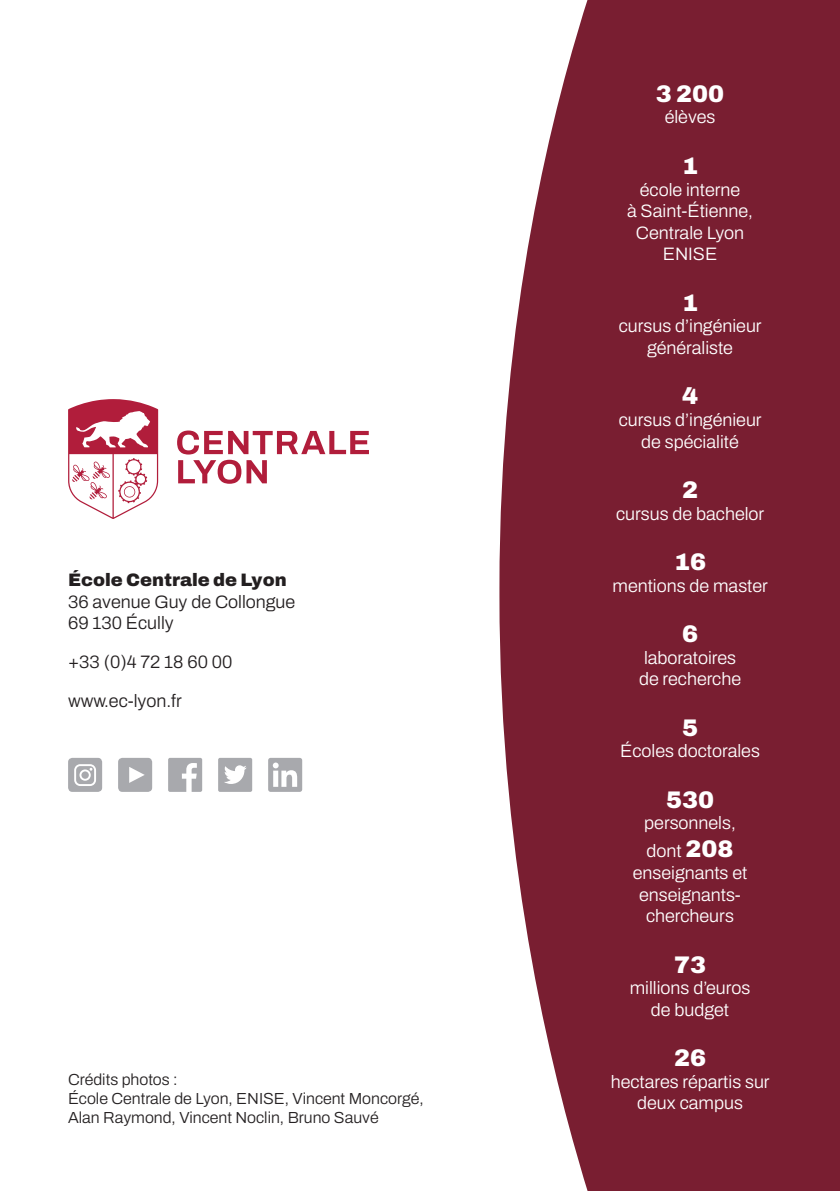
<style>
.page{position:relative;width:840px;height:1191px;background:#fff}
.page>*{position:absolute;margin:0;border:0;box-sizing:border-box;transform-origin:0 0}
.t1{font:600 24px "Archivo";color:#fff}
.t2{font:600 18px/21.6px "Archivo";color:#fff;text-align:center}
.t3{font:600 18px/21.6px "Archivo";color:#231f20}
.t4{font:600 16px/19.2px "Archivo";color:#252122}
.s1{font-size:24px}
</style>
<div class="page">
<svg style="left:499px;top:0;width:340px;height:1191px;fill:#791e31"></svg>
<svg style="left:268px;top:758px;width:34px;height:34px"></svg>
<svg style="left:218px;top:758px;width:34px;height:34px"></svg>
<svg style="left:168px;top:758px;width:34px;height:34px"></svg>
<svg style="left:118px;top:758px;width:34px;height:34px"></svg>
<div style="left:68px;top:758px;width:34px;height:34px;background:#a8a9ad;border-radius:4px"></div>
<svg style="left:74px;top:764px;width:22px;height:22px"></svg>
<svg style="left:177px;top:430px;width:192px;height:24px"></svg>
<svg style="left:178px;top:460px;width:89px;height:24px"></svg>
<svg style="left:68px;top:399px;width:90px;height:120px"></svg>
<p class="t3" style="left:68px;top:569px;width:228px">École Centrale de Lyon<br>36 avenue Guy de Collongue<br>69 130 Écully</p>
<p class="t3" style="left:68px;top:642px;width:166px;line-height:38.6px">+33 (0)4 72 18 60 00 www.ec-lyon.fr</p>
<p class="t4" style="left:68px;top:1069px;width:357px">Crédits photos :<br>École Centrale de Lyon, ENISE, Vincent Moncorgé,<br>Alan Raymond, Vincent Noclin, Bruno Sauvé</p>
<h1 class="t1" style="left:655px;top:76px;width:70px">3 200</h1>
<p class="t2" style="left:664px;top:106px;width:52px">élèves</p>
<h1 class="t1" style="left:681px;top:148px;width:18px">1</h1>
<p class="t2" style="left:626px;top:178px;width:127px">école interne<br>à Saint-Étienne,<br>Centrale Lyon<br>ENISE</p>
<h1 class="t1" style="left:681px;top:284px;width:18px">1</h1>
<p class="t2" style="left:618px;top:315px;width:144px">cursus d’ingénieur généraliste</p>
<h1 class="t1" style="left:681px;top:378px;width:18px">4</h1>
<p class="t2" style="left:618px;top:409px;width:144px">cursus d’ingénieur de spécialité</p>
<h1 class="t1" style="left:681px;top:472px;width:18px">2</h1>
<p class="t2" style="left:615px;top:502px;width:149px">cursus de bachelor</p>
<h1 class="t1" style="left:673px;top:544px;width:34px">16</h1>
<p class="t2" style="left:612px;top:574px;width:157px">mentions de master</p>
<h1 class="t1" style="left:681px;top:616px;width:18px">6</h1>
<p class="t2" style="left:638px;top:646px;width:103px;text-align:left">laboratoires de recherche</p>
<h1 class="t1" style="left:681px;top:709px;width:18px">5</h1>
<p class="t2" style="left:619px;top:740px;width:141px">Écoles doctorales</p>
<h1 class="t1" style="left:665px;top:781px;width:50px">530</h1>
<p class="t2" style="left:644px;top:809px;width:93px;line-height:28px;text-align:left">personnels, dont <span class="s1">208</span></p>
<p class="t2" style="left:632px;top:862px;width:116px">enseignants et enseignants&shy;chercheurs</p>
<h1 class="t1" style="left:673px;top:946px;width:34px">73</h1>
<p class="t2" style="left:629px;top:977px;width:122px">millions d’euros de budget</p>
<h1 class="t1" style="left:673px;top:1040px;width:34px">26</h1>
<p class="t2" style="left:610px;top:1070px;width:160px">hectares répartis sur deux campus</p>
</div>
